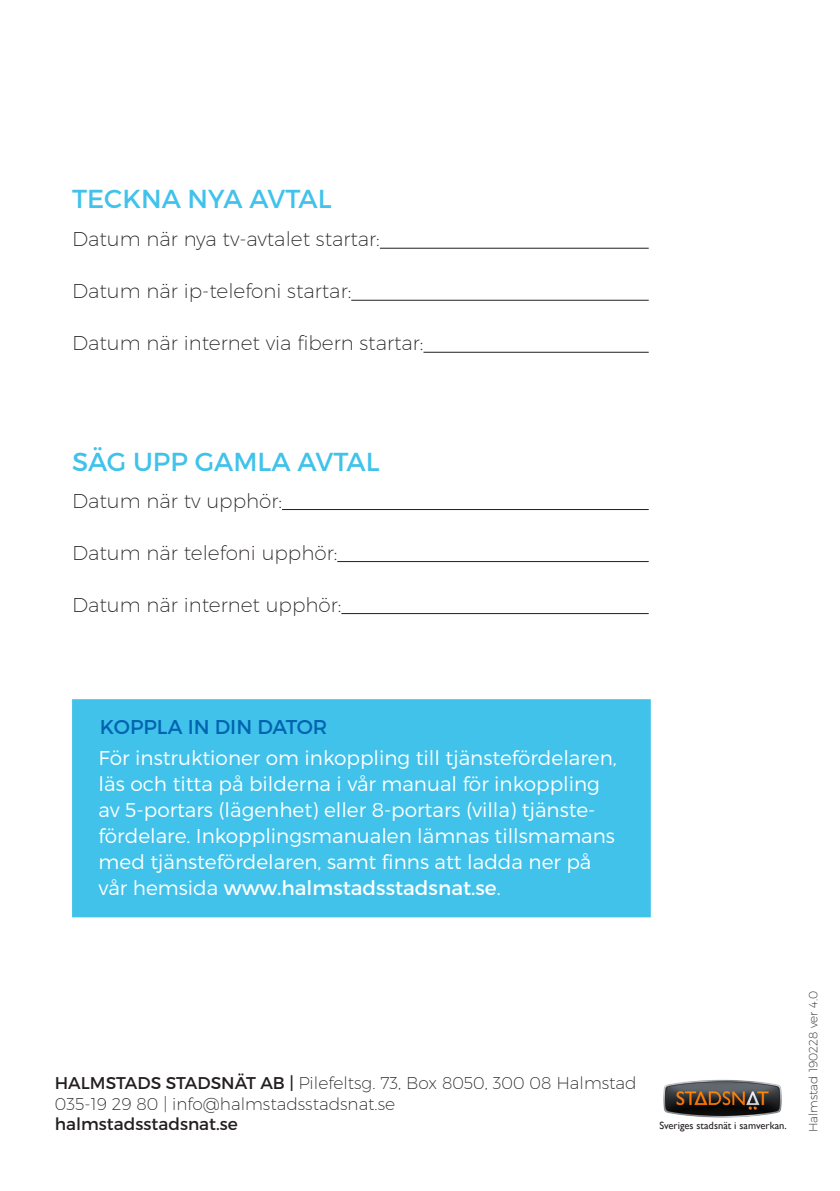
<style>
.page{position:relative;width:840px;height:1191px;background:#fff}
.page>*{position:absolute;margin:0;border:0;box-sizing:border-box;transform-origin:0 0}
.t1{font:26px "Montserrat";color:#40c2ea}
.t2{font:300 20px/26px "Montserrat";color:#fff}
.t3{font:200 20px "Montserrat";color:#231f20}
.t4{font:20px "Montserrat";color:#0164b1}
.t5{font:200 17px "Montserrat";color:#231f20}
.t6{font:17px "Montserrat";color:#231f20}
.t7{font:200 12px "Montserrat";color:#231f20}
.t8{font:10.6px "Gill Sans";color:#231f20}
.s1{font-weight:400}
</style>
<div class="page">
<hr style="left:379px;top:248px;width:269px;height:1px;background:#231f20">
<hr style="left:351px;top:300px;width:297px;height:1px;background:#231f20">
<hr style="left:423px;top:352px;width:225px;height:1px;background:#231f20">
<hr style="left:282px;top:509px;width:366px;height:1px;background:#231f20">
<hr style="left:337px;top:561px;width:311px;height:1px;background:#231f20">
<hr style="left:341px;top:613px;width:307px;height:1px;background:#231f20">
<img style="left:663px;top:1079px;width:119px;height:39px">
<div style="left:72px;top:699px;width:579px;height:219px;background:#40c2ea"></div>
<p class="t1" style="left:72px;top:183px;width:261px">TECKNA NYA AVTAL</p>
<p class="t3" style="left:72px;top:227px;width:309px">Datum när nya tv-avtalet startar:</p>
<p class="t3" style="left:72px;top:279px;width:280px">Datum när ip-telefoni startar:</p>
<p class="t3" style="left:72px;top:331px;width:353px">Datum när internet via fibern startar:</p>
<p class="t1" style="left:72px;top:446px;width:309px">SÄG UPP GAMLA AVTAL</p>
<p class="t3" style="left:72px;top:488px;width:211px">Datum när tv upphör:</p>
<p class="t3" style="left:72px;top:540px;width:266px">Datum när telefoni upphör:</p>
<p class="t3" style="left:72px;top:592px;width:271px">Datum när internet upphör:</p>
<p class="t4" style="left:100px;top:714px;width:229px">KOPPLA IN DIN DATOR</p>
<p class="t2" style="left:99px;top:744px;width:519px">För instruktioner om inkoppling till tjänstefördelaren, läs och titta på bilderna i vår manual för inkoppling av 5-portars (lägenhet) eller 8-portars (villa) tjänste&shy;fördelare. Inkopplingsmanualen lämnas tillsmamans med tjänstefördelaren, samt finns att ladda ner på vår hemsida <span class="s1">www.halmstadsstadsnat.se</span>.</p>
<p class="t5" style="left:55px;top:1073px;width:583px"><span class="s1">HALMSTADS STADSNÄT AB |</span> Pilefeltsg. 73, Box 8050, 300 08 Halmstad</p>
<p class="t5" style="left:55px;top:1093px;width:341px">035-19 29 80 | info@halmstadsstadsnat.se</p>
<p class="t6" style="left:55px;top:1113px;width:184px">halmstadsstadsnat.se</p>
<p class="t8" style="left:659px;top:1119px;width:129px">Sveriges stadsnät i samverkan.</p>
<p class="t7" style="left:805px;top:1132px;width:143px;rotate:-90deg">Halmstad 190228 ver 4.0</p>
</div>
